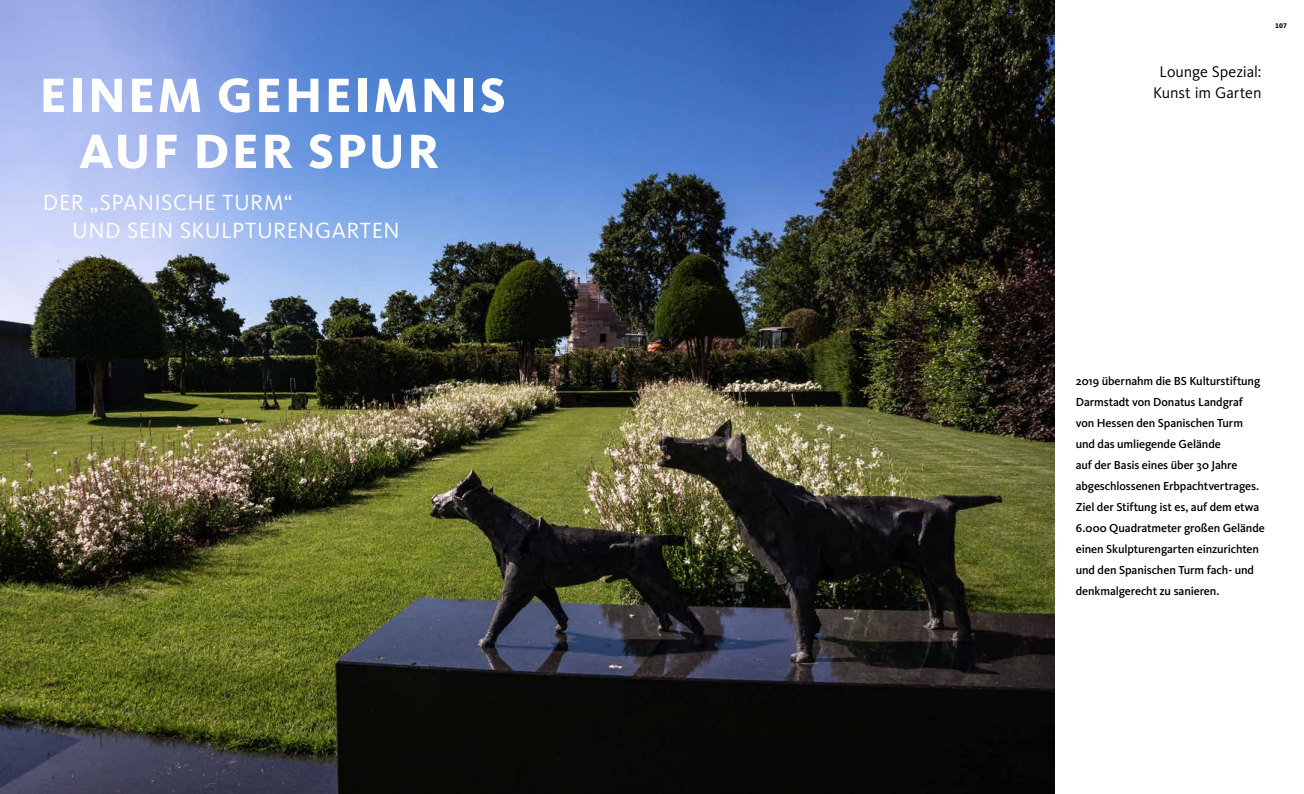
<style>
.page{position:relative;width:1304px;height:794px;background:#fff}
.page>*{position:absolute;margin:0;border:0;box-sizing:border-box;transform-origin:0 0}
.t1{font:800 50px/56px "Kievit OT";letter-spacing:.05em;color:#fff;text-align:center}
.t2{font:22.8px/28px "Kievit OT";letter-spacing:.02em;color:#fff}
.t3{font:16px/21px "Kievit OT";letter-spacing:-.01em;color:#000;text-align:center}
.t4{font:500 12px/21px "Kievit OT";letter-spacing:-.01em;color:#000}
.t5{font:800 7px "Kievit OT";color:#000}
</style>
<div class="page">
<img style="left:0;top:0;width:1054px;height:794px">
<h1 class="t1" style="left:40px;top:67px;width:468px">EINEM GEHEIMNIS<br>AUF DER SPUR</h1>
<h2 class="t2" style="left:72px;top:189px;width:329px;text-indent:-29px">DER „SPANISCHE TURM“<br>UND SEIN SKULPTURENGARTEN</h2>
<p class="t5" style="left:1275px;top:22px;width:14px">107</p>
<h3 class="t3" style="left:1153px;top:61px;width:110px">Lounge Spezial:<br>Kunst im Garten</h3>
<p class="t4" style="left:1076px;top:371px;width:191px">2019 übernahm die BS Kulturstiftung Darmstadt von Donatus Landgraf<br>von Hessen den Spanischen Turm und das umliegende Gelände<br>auf der Basis eines über 30 Jahre abgeschlossenen Erbpachtvertrages.<br>Ziel der Stiftung ist es, auf dem etwa 6.000 Quadratmeter großen Gelände einen Skulpturengarten einzurichten und den Spanischen Turm fach- und denkmalgerecht zu sanieren.</p>
</div>
